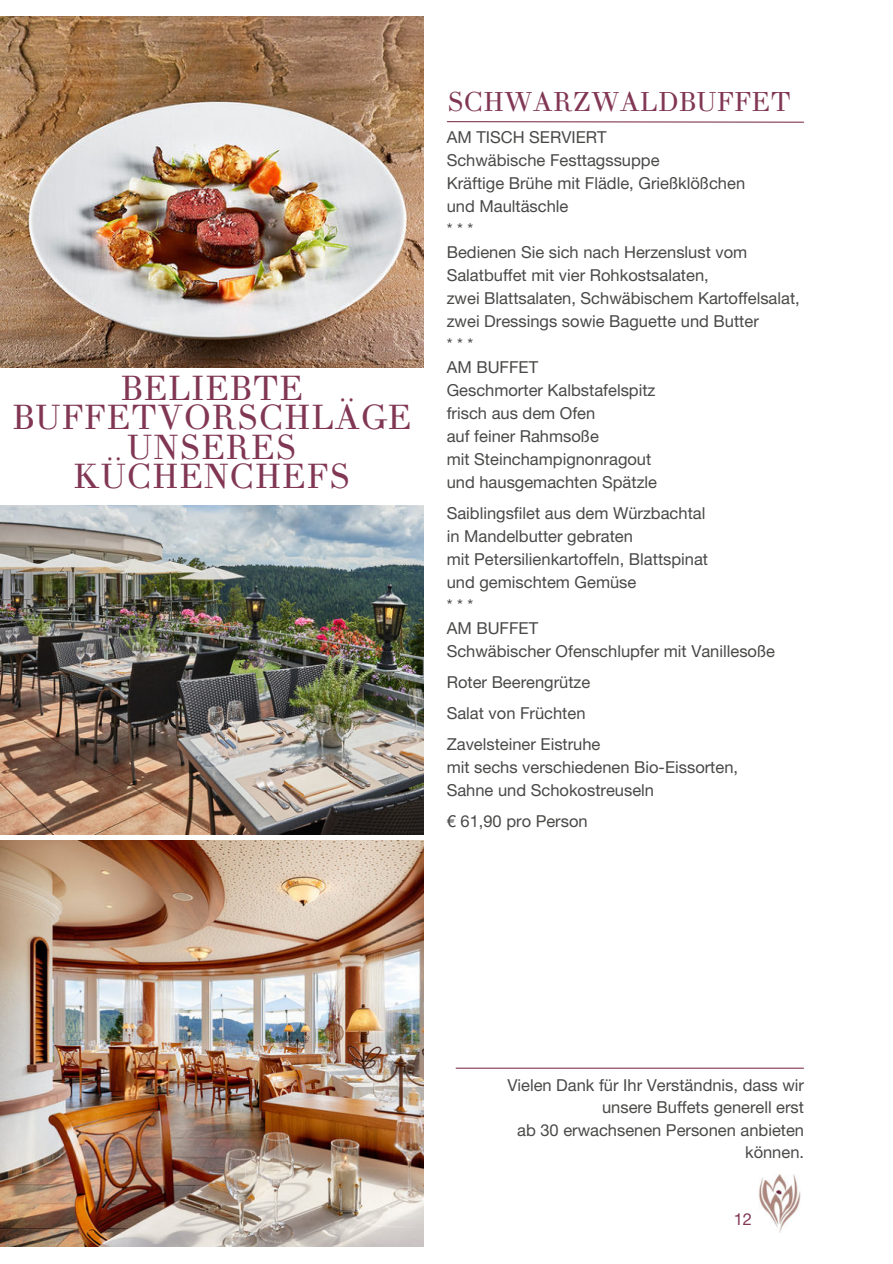
<style>
.page{position:relative;width:893px;height:1264px;background:#fff}
.page>*{position:absolute;margin:0;border:0;box-sizing:border-box;transform-origin:0 0}
.t1{font:34.5px/29.2px "Theano Didot";letter-spacing:.01em;color:#813754;text-align:center}
.t2{font:27px "Theano Didot";color:#813754}
.t3{font:16.5px/23px "Helvetica Neue LT Pro";color:#494948}
.t4{font:16.5px "Helvetica Neue LT Pro";color:#813754}
</style>
<div class="page">
<svg style="left:446px;top:121px;width:358px;height:2px"></svg>
<img style="left:758px;top:1174px;width:43px;height:58px">
<img style="left:0;top:17px;width:423px;height:350px">
<img style="left:0;top:505px;width:423px;height:329px">
<img style="left:0;top:840px;width:423px;height:405px">
<hr style="left:456px;top:1067px;width:347px;height:1px;background:#813754">
<h1 class="t1" style="left:12px;top:374px;width:400px">BELIEBTE<br>BUFFETVORSCHLÄGE<br>UNSERES<br>KÜCHENCHEFS</h1>
<h2 class="t2" style="left:446px;top:85px;width:345px">SCHWARZWALDBUFFET</h2>
<p class="t3" style="left:446px;top:125px;width:354px">AM TISCH SERVIERT<br>Schwäbische Festtagssuppe<br>Kräftige Brühe mit Flädle, Grießklößchen<br>und Maultäschle<br>* * *<br>Bedienen Sie sich nach Herzenslust vom<br>Salatbuffet mit vier Rohkostsalaten,<br>zwei Blattsalaten, Schwäbischem Kartoffelsalat, zwei Dressings sowie Baguette und Butter<br>* * *<br>AM BUFFET<br>Geschmorter Kalbstafelspitz<br>frisch aus dem Ofen<br>auf feiner Rahmsoße<br>mit Steinchampignonragout<br>und hausgemachten Spätzle</p>
<p class="t3" style="left:446px;top:501px;width:330px">Saiblingsfilet aus dem Würzbachtal<br>in Mandelbutter gebraten<br>mit Petersilienkartoffeln, Blattspinat<br>und gemischtem Gemüse<br>* * *<br>AM BUFFET<br>Schwäbischer Ofenschlupfer mit Vanillesoße</p>
<p class="t3" style="left:446px;top:666px;width:155px;line-height:31px">Roter Beerengrütze<br>Salat von Früchten<br>Zavelsteiner Eistruhe</p>
<p class="t3" style="left:446px;top:755px;width:293px">mit sechs verschiedenen Bio-Eissorten,<br>Sahne und Schokostreuseln</p>
<p class="t3" style="left:446px;top:809px;width:142px">€ 61,90 pro Person</p>
<p class="t3" style="left:507px;top:1073px;width:298px;line-height:22.5px;text-align:right">Vielen Dank für Ihr Verständnis, dass wir unsere Buffets generell erst<br>ab 30 erwachsenen Personen anbieten können.</p>
<p class="t4" style="left:733px;top:1209px;width:20px">12</p>
</div>
